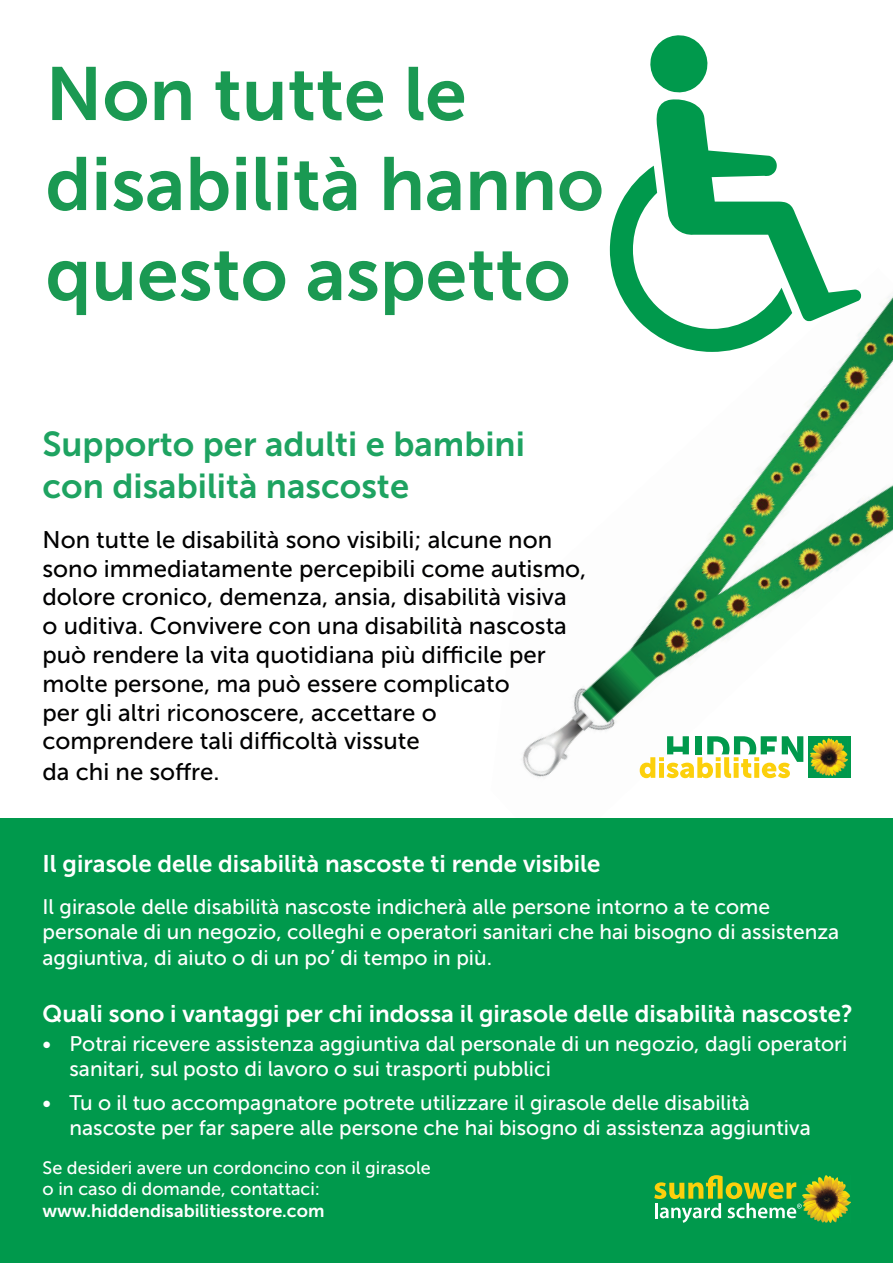
<style>
.page{position:relative;width:893px;height:1263px;background:#fff}
.page>*{position:absolute;margin:0;border:0;box-sizing:border-box;transform-origin:0 0}
.t1{font:75px/90px "Museo Sans 700";color:#1a9952}
.t2{font:34.5px/41.4px "Museo Sans 700";color:#1ea361}
.t3{font:24px/29px "Museo Sans 500";color:#000001}
.t4{font:24px "Museo Sans 700";color:#fff}
.t5{font:21px/25.2px "Museo Sans 500";color:#fff}
.t6{font:18px/21.6px "Museo Sans 500";color:#fff}
.t7{font:18px "Museo Sans 700";color:#fff}
</style>
<div class="page">
<img style="left:491px;top:295px;width:402px;height:524px">
<div style="left:0;top:819px;width:893px;height:444px;background:#00994c"></div>
<div style="left:808px;top:736px;width:42px;height:42px;background:#00994c"></div>
<img style="left:811px;top:739px;width:36px;height:36px">
<svg style="left:640px;top:736px;width:163px;height:42px"></svg>
<svg style="left:650px;top:35px;width:58px;height:58px"></svg>
<svg style="left:610px;top:166px;width:182px;height:186px"></svg>
<svg style="left:656px;top:99px;width:205px;height:222px"></svg>
<img style="left:802px;top:1175px;width:48px;height:48px">
<svg style="left:654px;top:1175px;width:148px;height:48px"></svg>
<h1 class="t1" style="left:46px;top:49px;width:560px">Non tutte le disabilità hanno questo aspetto</h1>
<h2 class="t2" style="left:43px;top:424px;width:484px">Supporto per adulti e bambini con disabilità nascoste</h2>
<p class="t3" style="left:43px;top:525px;width:545px">Non tutte le disabilità sono visibili; alcune non sono immediatamente percepibili come autismo, dolore cronico, demenza, ansia, disabilità visiva o uditiva. Convivere con una disabilità nascosta può rendere la vita quotidiana più difficile per molte persone, ma può essere complicato<br>per gli altri riconoscere, accettare o comprendere tali difficoltà vissute<br>da chi ne soffre.</p>
<p class="t4" style="left:43px;top:850px;width:559px">Il girasole delle disabilità nascoste ti rende visibile</p>
<p class="t5" style="left:43px;top:894px;width:798px">Il girasole delle disabilità nascoste indicherà alle persone intorno a te come personale di un negozio, colleghi e operatori sanitari che hai bisogno di assistenza aggiuntiva, di aiuto o di un po’ di tempo in più.</p>
<p class="t4" style="left:43px;top:1000px;width:812px">Quali sono i vantaggi per chi indossa il girasole delle disabilità nascoste?</p>
<p class="t5" style="left:70px;top:1031px;width:779px;text-indent:-27px">• Potrai ricevere assistenza aggiuntiva dal personale di un negozio, dagli operatori sanitari, sul posto di lavoro o sui trasporti pubblici</p>
<p class="t5" style="left:70px;top:1090px;width:743px;text-indent:-27px">• Tu o il tuo accompagnatore potrete utilizzare il girasole delle disabilità nascoste per far sapere alle persone che hai bisogno di assistenza aggiuntiva</p>
<p class="t6" style="left:43px;top:1157px;width:390px">Se desideri avere un cordoncino con il girasole o in caso di domande, contattaci:</p>
<p class="t7" style="left:43px;top:1201px;width:283px">www.hiddendisabilitiesstore.com</p>
</div>
